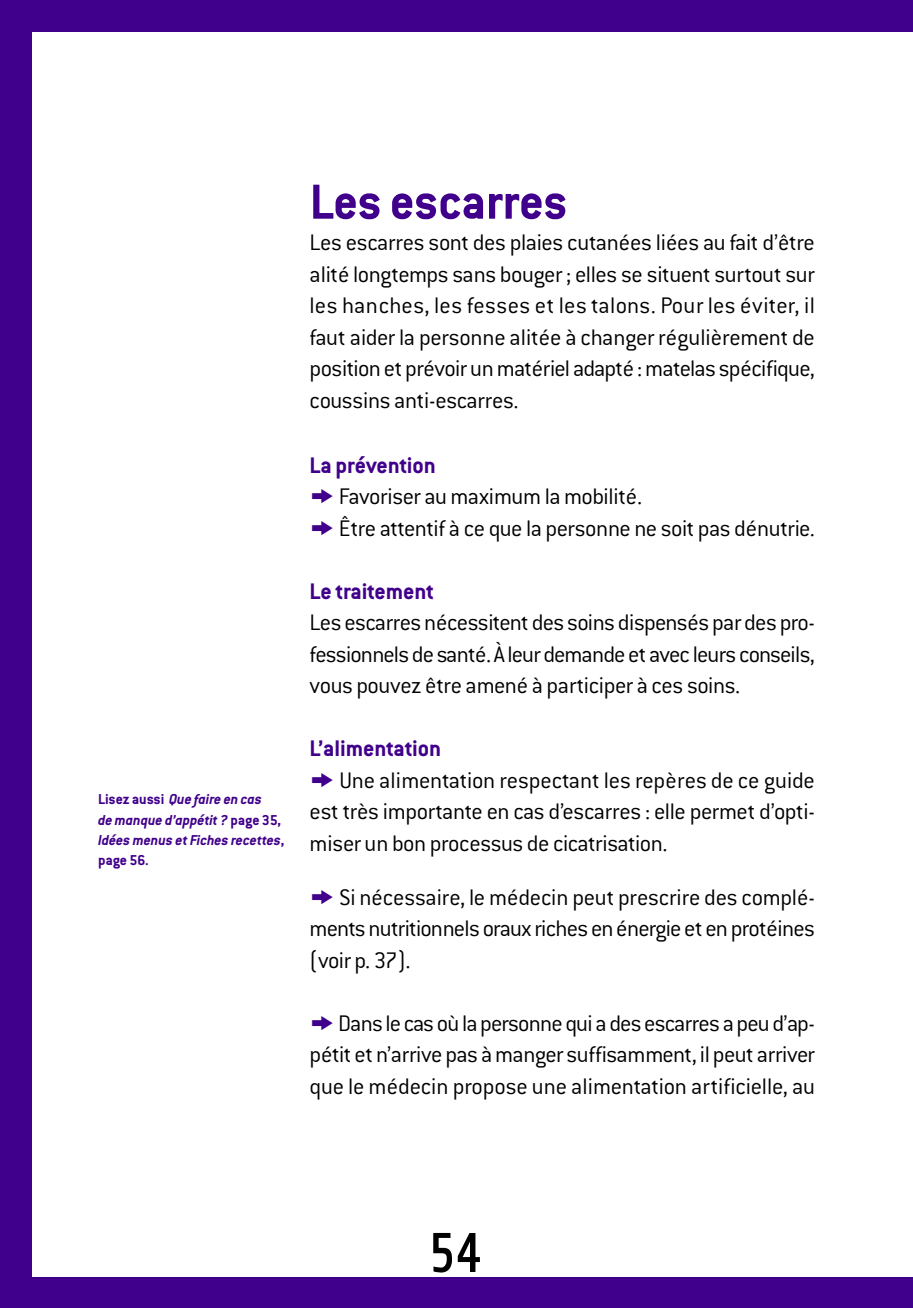
<style>
.page{position:relative;width:913px;height:1308px;background:#fff}
.page>*{position:absolute;margin:0;border:0;box-sizing:border-box;transform-origin:0 0}
.t1{font:58.5px "Hybrid";color:#000}
.t2{font:700 54px "Conduit ITC";letter-spacing:-.015em;color:#41008b}
.t3{font:300 24.75px/31.5px "Conduit ITC";letter-spacing:-.015em;color:#000;text-align:justify}
.t4{font:700 24.75px "Conduit ITC";letter-spacing:-.015em;color:#41008b}
.t5{font:italic 700 15.75px/20.2px "Conduit ITC";letter-spacing:-.005em;color:#41008b}
.s1{font-style:normal}
.s2{font-weight:700;color:#41008b}
.s3{font-family:"Zeal";font-weight:400;font-size:25.88px;color:#41008b}
</style>
<div class="page">
<div style="left:0;top:0;width:912px;height:32px;background:#41008b"></div>
<div style="left:0;top:0;width:32px;height:1307px;background:#41008b"></div>
<div style="left:0;top:1277px;width:912px;height:30px;background:#41008b"></div>
<p class="t5" style="left:98px;top:791px;width:188px"><span class="s1">Lisez aussi</span> Que faire en cas<br>de manque d’appétit ? <span class="s1">page 35,<br></span>Idées menus et Fiches recettes<span class="s1">, page 56.</span></p>
<h2 class="t2" style="left:309px;top:185px;width:259px">Les escarres</h2>
<p class="t3" style="left:309px;top:229px;width:506px">Les escarres sont des plaies cutanées liées au fait d’être alité longtemps sans bouger ; elles se situent surtout sur les hanches, les fesses et les talons. Pour les éviter, il faut aider la personne alitée à changer régulièrement de positionetprévoirunmatériel adapté :matelas spécifique, coussins anti-escarres.</p>
<p class="t3" style="left:309px;top:452px;width:506px;text-align:left"><span class="s2">La prévention<br></span><span class="s3">k</span>Favoriser aumaximumlamobilité.<br><span class="s3">k</span>Être attentif à ce que la personne ne soit pas dénutrie.</p>
<p class="t4" style="left:309px;top:583px;width:126px">Le traitement</p>
<p class="t3" style="left:309px;top:609px;width:506px">Les escarresnécessitentdes soinsdispenséspardespro&shy;fessionnelsdesanté.Àleurdemandeetavec leursconseils, vous pouvez être amené à participer à ces soins.</p>
<p class="t3" style="left:309px;top:735px;width:506px;text-align:left"><span class="s2">L’alimentation<br></span><span class="s3">k</span> Une alimentation respectant les repères de ce guide est très importante en cas d’escarres : elle permet d’opti&shy;miser un bon processus de cicatrisation.</p>
<p class="t3" style="left:309px;top:884px;width:506px"><span class="s3">k</span> Si nécessaire, le médecin peut prescrire des complé&shy;mentsnutritionnelsoraux richesenénergieetenprotéines (voir p. 37).</p>
<p class="t3" style="left:309px;top:1010px;width:506px"><span class="s3">k</span>Danslecasoùlapersonnequiadesescarresapeud’ap&shy;pétit etn’arrive pas àmanger suffisamment, il peut arriver que le médecin propose une alimentation artificielle, au</p>
<h1 class="t1" style="left:430px;top:1217px;width:54px">54</h1>
</div>
